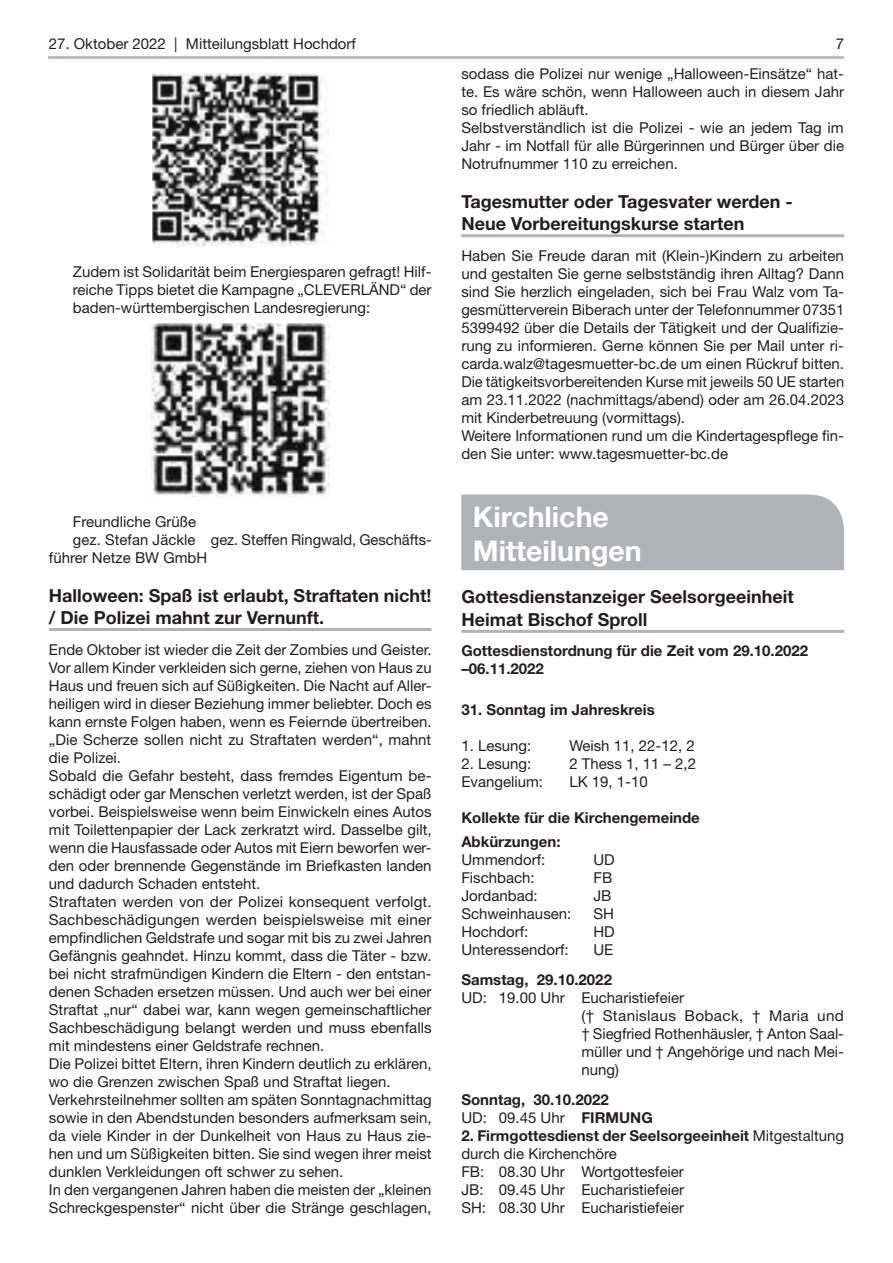
<style>
.page{position:relative;width:893px;height:1263px;background:#fff}
.page>*{position:absolute;margin:0;border:0;box-sizing:border-box;transform-origin:0 0}
.t1{font:700 28.5px/34.2px "Helvetica Neue LT Std";color:#fff}
.t2{font:700 18px/21.6px "Helvetica Neue LT Std";color:#231f20}
.t3{font:15px/18px "Helvetica Neue LT Std";color:#231f20}
.t4{font:700 15px/18px "Helvetica Neue LT Std";color:#231f20}
.s1{font-weight:400}
.s2{font-weight:700}
</style>
<div class="page">
<hr style="left:49px;top:56px;width:795px;height:3px;background:#bcbdc0">
<hr style="left:49px;top:628px;width:383px;height:3px;background:#b2b3b7">
<img style="left:152px;top:74px;width:176px;height:173px">
<img style="left:151px;top:323px;width:178px;height:173px">
<hr style="left:461px;top:234px;width:383px;height:3px;background:#b2b3b7">
<hr style="left:461px;top:630px;width:383px;height:3px;background:#b2b3b7">
<div style="left:461px;top:494px;width:383px;height:76px;background:#b2b3b7"></div>
<p class="t3" style="left:49px;top:34px;width:309px">27. Oktober 2022 | Mitteilungsblatt Hochdorf</p>
<p class="t3" style="left:836px;top:34px;width:10px">7</p>
<p class="t3" style="left:73px;top:263px;width:360px;text-align:justify">Zudem ist Solidarität beim Energiesparen gefragt! Hilf&shy;reiche Tipps bietet die Kampagne „CLEVERLÄND“ der baden-württembergischen Landesregierung:</p>
<p class="t3" style="left:73px;top:512px;width:125px">Freundliche Grüße</p>
<p class="t3" style="left:73px;top:530px;width:360px">gez. Stefan Jäckle gez. Steffen Ringwald, Geschäfts-</p>
<p class="t3" style="left:49px;top:548px;width:160px">führer Netze BW GmbH</p>
<p class="t2" style="left:49px;top:584px;width:384px">Halloween: Spaß ist erlaubt, Straftaten nicht! / Die Polizei mahnt zur Vernunft.</p>
<p class="t3" style="left:49px;top:640px;width:384px">Ende Oktober ist wieder die Zeit der Zombies und Geister.<br>Vor allem Kinder verkleiden sich gerne, ziehen von Haus zu Haus und freuen sich auf Süßigkeiten. Die Nacht auf Aller&shy;heiligen wird in dieser Beziehung immer beliebter. Doch es kann ernste Folgen haben, wenn es Feiernde übertreiben. „Die Scherze sollen nicht zu Straftaten werden“, mahnt die Polizei.<br>Sobald die Gefahr besteht, dass fremdes Eigentum be&shy;schädigt oder gar Menschen verletzt werden, ist der Spaß vorbei. Beispielsweise wenn beim Einwickeln eines Autos mit Toilettenpapier der Lack zerkratzt wird. Dasselbe gilt, wenn die Hausfassade oder Autos mit Eiern beworfen wer&shy;den oder brennende Gegenstände im Briefkasten landen und dadurch Schaden entsteht.<br>Straftaten werden von der Polizei konsequent verfolgt.<br>Sachbeschädigungen werden beispielsweise mit einer empfindlichen Geldstrafe und sogar mit bis zu zwei Jahren Gefängnis geahndet. Hinzu kommt, dass die Täter - bzw. bei nicht strafmündigen Kindern die Eltern - den entstan&shy;denen Schaden ersetzen müssen. Und auch wer bei einer Straftat „nur“ dabei war, kann wegen gemeinschaftlicher Sachbeschädigung belangt werden und muss ebenfalls mit mindestens einer Geldstrafe rechnen.<br>Die Polizei bittet Eltern, ihren Kindern deutlich zu erklären, wo die Grenzen zwischen Spaß und Straftat liegen.<br>Verkehrsteilnehmer sollten am späten Sonntagnachmittag sowie in den Abendstunden besonders aufmerksam sein, da viele Kinder in der Dunkelheit von Haus zu Haus zie&shy;hen und um Süßigkeiten bitten. Sie sind wegen ihrer meist dunklen Verkleidungen oft schwer zu sehen.<br>In den vergangenen Jahren haben die meisten der „kleinen Schreckgespenster“ nicht über die Stränge geschlagen,</p>
<p class="t3" style="left:461px;top:64px;width:384px">sodass die Polizei nur wenige „Halloween-Einsätze“ hat&shy;te. Es wäre schön, wenn Halloween auch in diesem Jahr so friedlich abläuft.<br>Selbstverständlich ist die Polizei - wie an jedem Tag im Jahr - im Notfall für alle Bürgerinnen und Bürger über die Notrufnummer 110 zu erreichen.</p>
<p class="t2" style="left:461px;top:191px;width:333px">Tagesmutter oder Tagesvater werden -<br>Neue Vorbereitungskurse starten</p>
<p class="t3" style="left:461px;top:246px;width:384px">Haben Sie Freude daran mit (Klein-)Kindern zu arbeiten und gestalten Sie gerne selbstständig ihren Alltag? Dann sind Sie herzlich eingeladen, sich bei Frau Walz vom Ta&shy;gesmütterverein Biberach unter der Telefonnummer 07351<br>5399492 über die Details der Tätigkeit und der Qualifizie&shy;rung zu informieren. Gerne können Sie per Mail unter ri&shy;carda.walz@tagesmuetter-bc.de um einen Rückruf bitten.<br>Die tätigkeitsvorbereitenden Kurse mit jeweils 50 UE starten am 23.11.2022 (nachmittags/abend) oder am 26.04.2023 mit Kinderbetreuung (vormittags).<br>Weitere Informationen rund um die Kindertagespflege fin&shy;den Sie unter: www.tagesmuetter-bc.de</p>
<h1 class="t1" style="left:473px;top:499px;width:170px">Kirchliche<br>Mitteilungen</h1>
<p class="t2" style="left:461px;top:585px;width:334px;line-height:22.5px">Gottesdienstanzeiger Seelsorgeeinheit<br>Heimat Bischof Sproll</p>
<p class="t4" style="left:461px;top:642px;width:348px">Gottesdienstordnung für die Zeit vom 29.10.2022 –06.11.2022</p>
<p class="t4" style="left:461px;top:700px;width:195px">31. Sonntag im Jahreskreis</p>
<p class="t3" style="left:461px;top:736px;width:72px">1. Lesung:</p>
<p class="t3" style="left:569px;top:736px;width:127px">Weish 11, 22-12, 2</p>
<p class="t3" style="left:461px;top:754px;width:72px">2. Lesung:</p>
<p class="t3" style="left:569px;top:754px;width:128px">2 Thess 1, 11 – 2,2</p>
<p class="t3" style="left:461px;top:772px;width:83px">Evangelium:</p>
<p class="t3" style="left:569px;top:772px;width:80px">LK 19, 1-10</p>
<p class="t4" style="left:461px;top:805px;width:240px;line-height:24px">Kollekte für die Kirchengemeinde<br>Abkürzungen:</p>
<p class="t3" style="left:461px;top:850px;width:85px">Ummendorf:</p>
<p class="t3" style="left:593px;top:850px;width:23px">UD</p>
<p class="t3" style="left:461px;top:868px;width:75px">Fischbach:</p>
<p class="t3" style="left:593px;top:868px;width:20px">FB</p>
<p class="t3" style="left:461px;top:886px;width:78px">Jordanbad:</p>
<p class="t3" style="left:593px;top:886px;width:20px">JB</p>
<p class="t3" style="left:461px;top:904px;width:112px">Schweinhausen:</p>
<p class="t3" style="left:593px;top:904px;width:22px">SH</p>
<p class="t3" style="left:461px;top:922px;width:68px">Hochdorf:</p>
<p class="t3" style="left:593px;top:922px;width:23px">HD</p>
<p class="t3" style="left:461px;top:940px;width:109px">Unteressendorf:</p>
<p class="t3" style="left:593px;top:940px;width:21px">UE</p>
<p class="t4" style="left:461px;top:970px;width:152px">Samstag, 29.10.2022</p>
<p class="t3" style="left:581px;top:988px;width:264px;text-indent:-120px">UD: 19.00 Uhr Eucharistiefeier<br>(† Stanislaus Boback, † Maria und † Siegfried Rothenhäusler, † Anton Saal&shy;müller und † Angehörige und nach Mei&shy;nung)</p>
<p class="t4" style="left:461px;top:1090px;width:193px">Sonntag, 30.10.2022<br><span class="s1">UD: 09.45 Uhr</span> FIRMUNG</p>
<p class="t3" style="left:461px;top:1126px;width:384px"><span class="s2">2. Firmgottesdienst der Seelsorgeeinheit</span> Mitgestaltung durch die Kirchenchöre<br>FB: 08.30 Uhr Wortgottesfeier<br>JB: 09.45 Uhr Eucharistiefeier<br>SH: 08.30 Uhr Eucharistiefeier</p>
</div>
